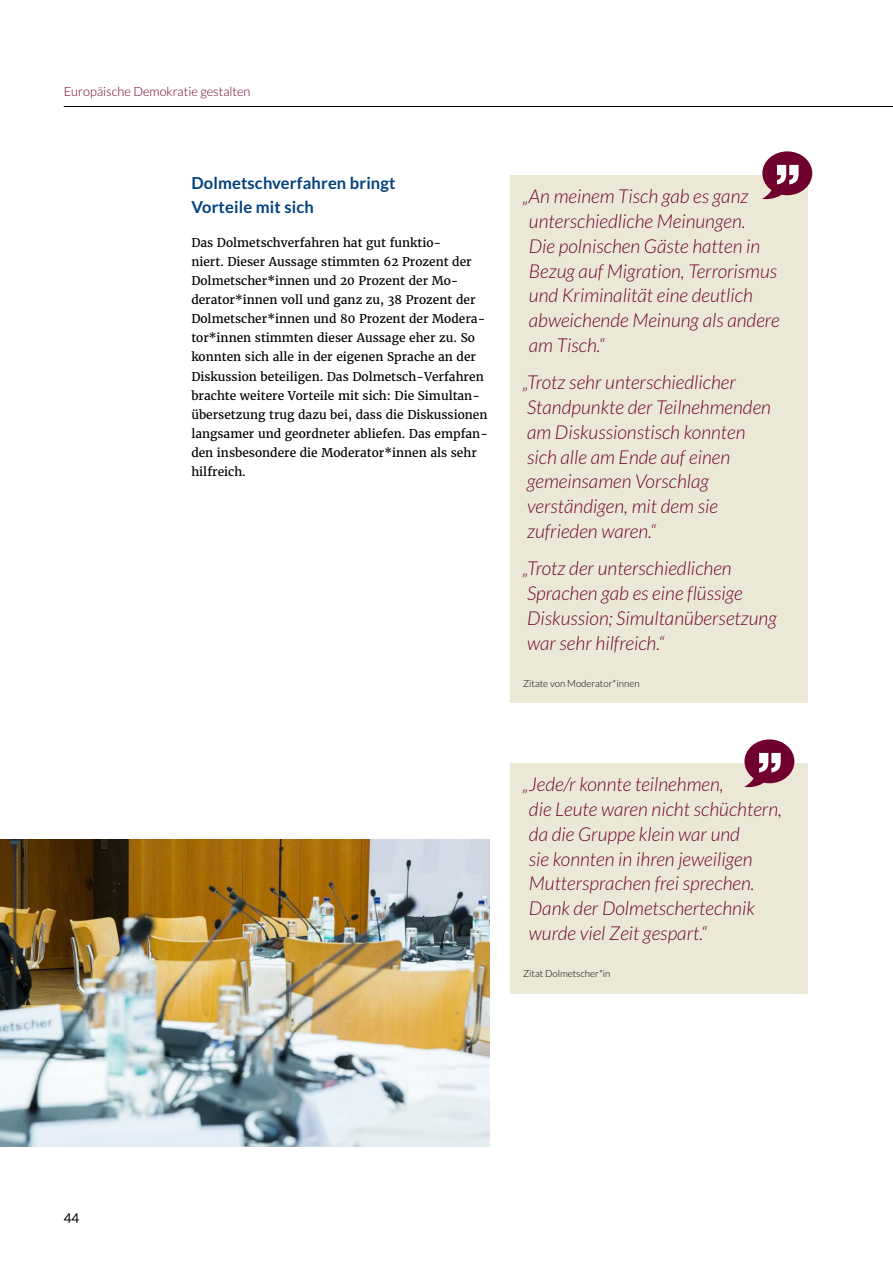
<style>
.page{position:relative;width:893px;height:1263px;background:#fff}
.page>*{position:absolute;margin:0;border:0;box-sizing:border-box;transform-origin:0 0}
.t1{font:italic 300 19.2px/24.8px "Lato";color:#70002e}
.t2{font:700 16.5px/24px "Lato";letter-spacing:.01em;color:#004180}
.t3{font:13.5px "Lato";color:#000}
.t4{font:300 12.75px "Lato";color:#70002e}
.t5{font:12px/19.2px "Merriweather";color:#000}
.t6{font:300 9.75px "Lato";color:#000}
</style>
<div class="page">
<hr style="left:64px;top:106px;width:829px;height:1px;background:#000">
<div style="left:510px;top:763px;width:298px;height:230px;background:#ebe9d5"></div>
<div style="left:510px;top:175px;width:298px;height:528px;background:#ebe9d5"></div>
<div style="left:744px;top:739px;width:50px;height:44px;background:#70002e;border-radius:50%"></div>
<svg style="left:744px;top:753px;width:37px;height:34px"></svg>
<div style="left:762px;top:151px;width:50px;height:44px;background:#70002e;border-radius:50%"></div>
<svg style="left:762px;top:165px;width:36px;height:34px"></svg>
<img style="left:0;top:840px;width:489px;height:306px">
<p class="t4" style="left:64px;top:85px;width:188px">Europäische Demokratie gestalten</p>
<p class="t2" style="left:191px;top:171px;width:206px">Dolmetschverfahren bringt<br>Vorteile mit sich</p>
<p class="t5" style="left:191px;top:232px;width:298px">Das Dolmetschverfahren hat gut funktio-<br>niert. Dieser Aussage stimmten 62 Prozent der Dolmetscher*innen und 20 Prozent der Mo&shy;derator*innen voll und ganz zu, 38 Prozent der Dolmetscher*innen und 80 Prozent der Modera&shy;tor*innen stimmten dieser Aussage eher zu. So konnten sich alle in der eigenen Sprache an der Diskussion beteiligen. Das Dolmetsch-Verfahren brachte weitere Vorteile mit sich: Die Simultan&shy;übersetzung trug dazu bei, dass die Diskussionen langsamer und geordneter abliefen. Das empfan&shy;den insbesondere die Moderator*innen als sehr hilfreich.</p>
<p class="t1" style="left:529px;top:185px;width:252px;text-indent:-6px">„An meinem Tisch gab es ganz unterschiedliche Meinungen.<br>Die polnischen Gäste hatten in<br>Bezug auf Migration, Terrorismus und Kriminalität eine deutlich abweichende Meinung als andere am Tisch.“</p>
<p class="t1" style="left:523px;top:371px;width:250px">„Trotz sehr unterschiedlicher<br>Standpunkte der Teilnehmenden am Diskussionstisch konnten sich alle am Ende auf einen gemeinsamen Vorschlag verständigen, mit dem sie zufrieden waren.“</p>
<p class="t1" style="left:523px;top:557px;width:255px">„Trotz der unterschiedlichen<br>Sprachen gab es eine flüssige<br>Diskussion; Simultanübersetzung war sehr hilfreich.“</p>
<p class="t6" style="left:523px;top:678px;width:118px">Zitate von Moderator*innen</p>
<p class="t1" style="left:529px;top:773px;width:254px;text-indent:-6px">„Jede/r konnte teilnehmen,<br>die Leute waren nicht schüchtern, da die Gruppe klein war und<br>sie konnten in ihren jeweiligen<br>Muttersprachen frei sprechen.<br>Dank der Dolmetschertechnik wurde viel Zeit gespart.“</p>
<p class="t6" style="left:523px;top:969px;width:89px">Zitat Dolmetscher*in</p>
<p class="t3" style="left:64px;top:1210px;width:17px">44</p>
</div>
